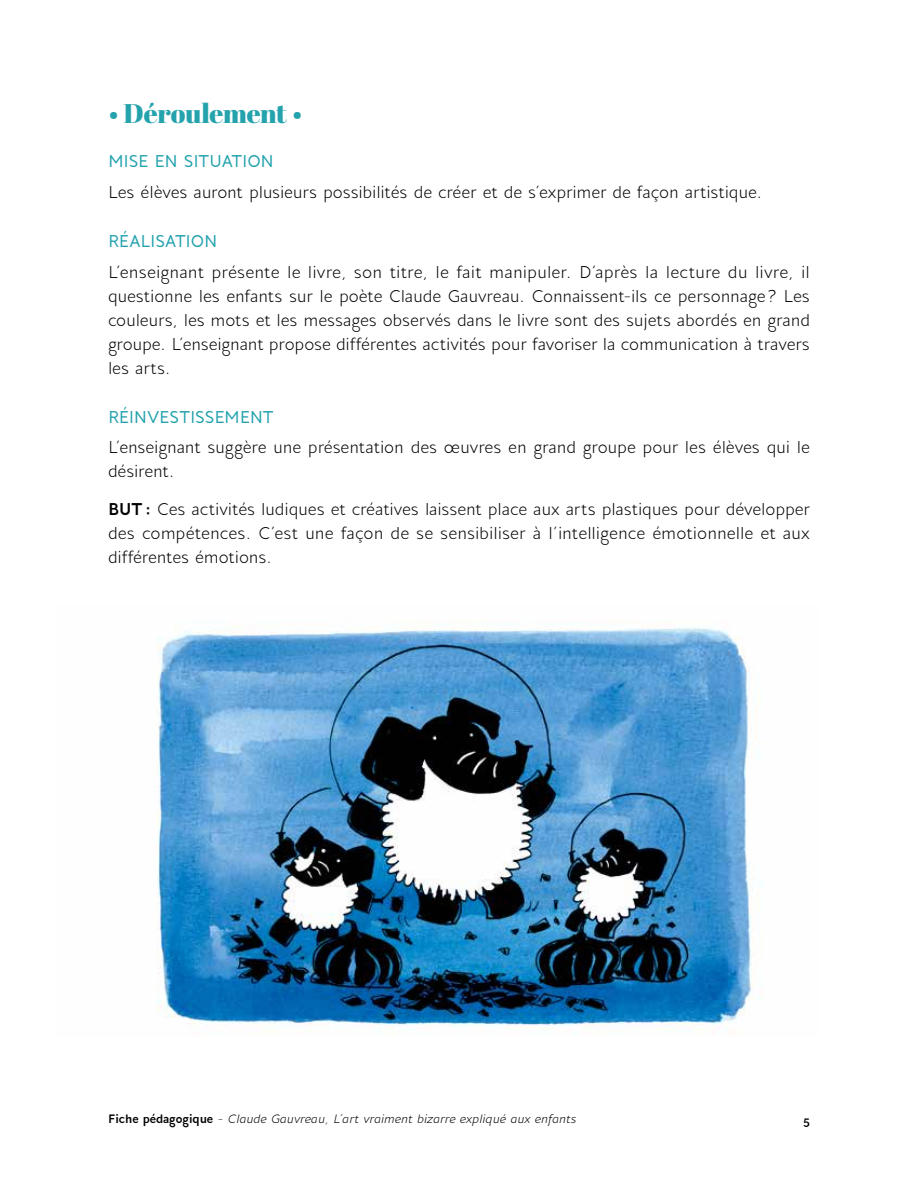
<style>
.page{position:relative;width:918px;height:1188px;background:#fff}
.page>*{position:absolute;margin:0;border:0;box-sizing:border-box;transform-origin:0 0}
.t1{font:27px "Abril Fatface";letter-spacing:-.015em;color:#24a3ad}
.t2{font:21px/24px "Andis";letter-spacing:-.005em;color:#000;text-align:justify}
.t3{font:500 21px "Andis";letter-spacing:-.01em;color:#24a3ad}
.t4{font:italic 15px "Andis";color:#000}
.t5{font:700 15px "Andis";color:#000}
.s1{font-weight:700}
.s2{font-weight:700;font-style:normal}
.s3{font-style:normal}
</style>
<div class="page">
<img style="left:157px;top:627px;width:605px;height:405px">
<p class="t1" style="left:108px;top:94px;width:196px">• Déroulement •</p>
<p class="t3" style="left:108px;top:148px;width:168px">MISE EN SITUATION</p>
<p class="t2" style="left:108px;top:180px;width:656px">Les élèves auront plusieurs possibilités de créer et de s’exprimer de façon artistique.</p>
<p class="t3" style="left:108px;top:228px;width:111px">RÉALISATION</p>
<p class="t2" style="left:108px;top:259px;width:704px">L’enseignant présente le livre, son titre, le fait manipuler. D’après la lecture du livre, il questionne les enfants sur le poète Claude Gauvreau. Connaissent-ils ce personnage ? Les couleurs, les mots et les messages observés dans le livre sont des sujets abordés en grand groupe. L’enseignant propose différentes activités pour favoriser la communication à travers les arts.</p>
<p class="t3" style="left:108px;top:403px;width:167px">RÉINVESTISSEMENT</p>
<p class="t2" style="left:108px;top:435px;width:703px">L’enseignant suggère une présentation des œuvres en grand groupe pour les élèves qui le désirent.</p>
<p class="t2" style="left:108px;top:496px;width:704px"><span class="s1">BUT:</span> Ces activités ludiques et créatives laissent place aux arts plastiques pour développer des compétences. C’est une façon de se sensibiliser à l’intelligence émotionnelle et aux différentes émotions.</p>
<p class="t4" style="left:108px;top:1109px;width:470px"><span class="s2">Fiche pédagogique</span> <span class="s3">-</span> Claude Gauvreau, L’art vraiment bizarre expliqué aux enfants</p>
<p class="t5" style="left:803px;top:1113px;width:8px">5</p>
</div>
